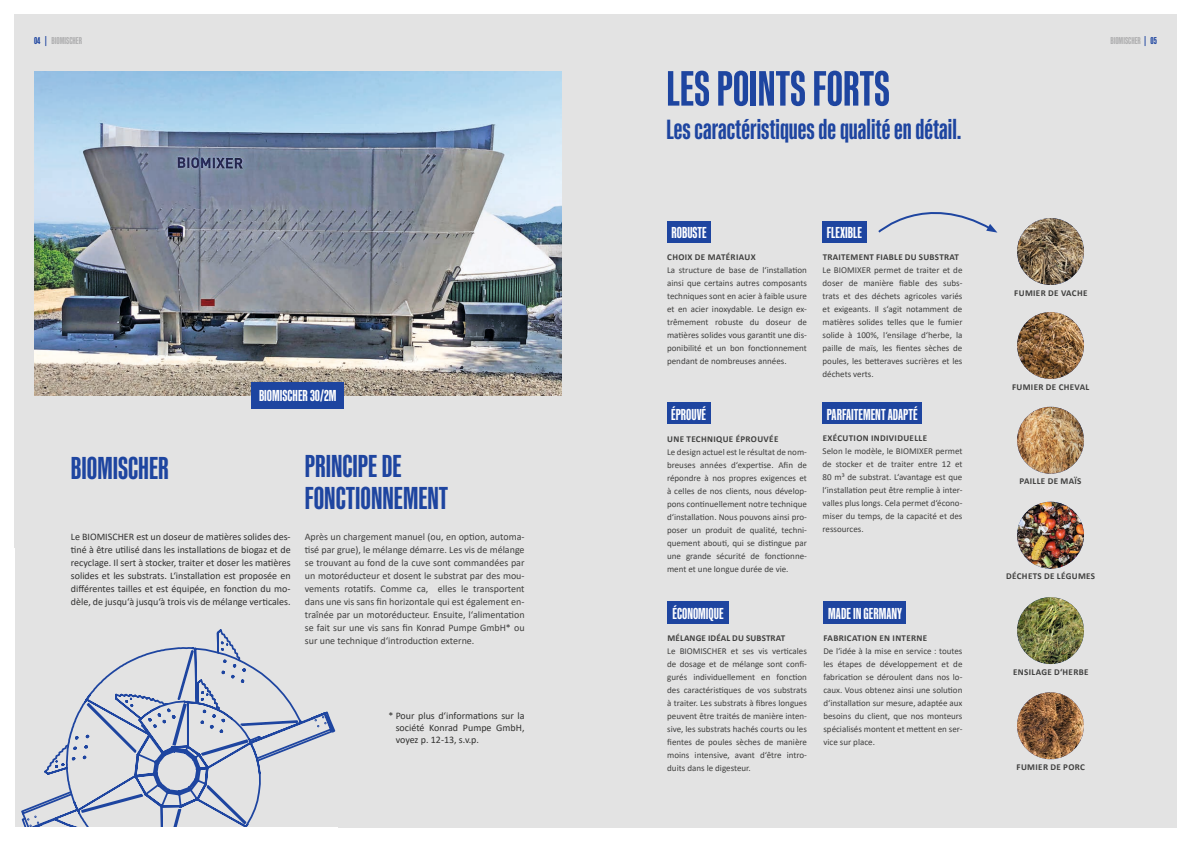
<style>
.page{position:relative;width:1191px;height:842px;background:#fff}
.page>*{position:absolute;margin:0;border:0;box-sizing:border-box;transform-origin:0 0}
.t1{font:700 50px "Kaneda Gothic";color:#1e45a0}
.t2{font:700 32px/32px "Kaneda Gothic";color:#1e45a0}
.t3{font:700 28px "Kaneda Gothic";color:#1e45a0}
.t4{font:700 16px "Kaneda Gothic";color:#fff}
.t5{font:10px/13px "Calibri";color:#40403f;text-align:justify}
.t6{font:10px/13px "Calibri";color:#313130;text-align:justify}
.t7{font:700 10px "Kaneda Gothic";color:#afafb0}
.t8{font:9px/13px "Calibri";color:#40403f;text-align:justify}
.t9{font:700 9px "Calibri";letter-spacing:.04em;color:#40403f}
.t10{font:700 9px "Calibri";letter-spacing:.02em;color:#40403f}
.s1{color:#1e45a0}
</style>
<div class="page">
<div style="left:14px;top:14px;width:1162px;height:814px;background:#e3e3e3"></div>
<svg style="left:86px;top:629px;width:251px;height:199px"></svg>
<svg style="left:20px;top:698px;width:308px;height:130px"></svg>
<div style="left:823px;top:601px;width:83px;height:23px;background:#1e45a0"></div>
<div style="left:822px;top:221px;width:44px;height:22px;background:#1e45a0"></div>
<div style="left:822px;top:402px;width:100px;height:22px;background:#1e45a0"></div>
<div style="left:667px;top:601px;width:62px;height:23px;background:#1e45a0"></div>
<div style="left:667px;top:221px;width:44px;height:22px;background:#1e45a0"></div>
<div style="left:667px;top:402px;width:43px;height:22px;background:#1e45a0"></div>
<svg style="left:878px;top:212px;width:119px;height:21px"></svg>
<img style="left:1017px;top:692px;width:67px;height:67px;border-radius:33px">
<img style="left:1017px;top:218px;width:67px;height:67px;border-radius:33px">
<img style="left:1017px;top:312px;width:67px;height:67px;border-radius:33px">
<img style="left:1017px;top:407px;width:67px;height:67px;border-radius:33px">
<img style="left:1017px;top:502px;width:67px;height:67px;border-radius:33px">
<img style="left:1017px;top:597px;width:67px;height:67px;border-radius:33px">
<img style="left:34px;top:71px;width:527px;height:324px">
<div style="left:251px;top:382px;width:93px;height:26px;background:#1e45a0"></div>
<p class="t7" style="left:34px;top:35px;width:50px"><span class="s1">04 |</span> BIOMISCHER</p>
<p class="t7" style="left:1110px;top:35px;width:48px">BIOMISCHER <span class="s1">| 05</span></p>
<h3 class="t4" style="left:259px;top:387px;width:79px">BIOMISCHER 30/2M</h3>
<h2 class="t2" style="left:71px;top:452px;width:99px">BIOMISCHER</h2>
<h2 class="t2" style="left:305px;top:450px;width:145px">PRINCIPE DE<br>FONCTIONNEMENT</h2>
<p class="t6" style="left:71px;top:530px;width:221px">Le BIOMISCHER est un doseur de matières solides des&shy;tiné à être utilisé dans les installations de biogaz et de recyclage. Il sert à stocker, traiter et doser les matières solides et les substrats. L‘installation est proposée en différentes tailles et est équipée, en fonction du mo&shy;dèle, de jusqu‘à jusqu‘à trois vis de mélange verticales.</p>
<p class="t5" style="left:305px;top:530px;width:221px">Après un chargement manuel (ou, en option, automa&shy;tisé par grue), le mélange démarre. Les vis de mélange se trouvant au fond de la cuve sont commandées par un motoréducteur et dosent le substrat par des mou&shy;vements rotatifs. Comme ca, elles le transportent dans une vis sans fin horizontale qui est également en&shy;traînée par un motoréducteur. Ensuite, l‘alimentation se fait sur une vis sans fin Konrad Pumpe GmbH* ou sur une technique d‘introduction externe.</p>
<p class="t6" style="left:396px;top:709px;width:130px;line-height:12px;text-indent:-7px">* Pour plus d‘informations sur la société Konrad Pumpe GmbH, voyez p. 12-13, s.v.p.</p>
<h1 class="t1" style="left:666px;top:61px;width:225px">LES POINTS FORTS</h1>
<h3 class="t3" style="left:666px;top:114px;width:296px">Les caractéristiques de qualité en détail.</h3>
<h3 class="t4" style="left:671px;top:223px;width:37px">ROBUSTE</h3>
<p class="t9" style="left:667px;top:250px;width:90px">CHOIX DE MATÉRIAUX</p>
<p class="t8" style="left:667px;top:263px;width:141px">La structure de base de l‘installation ainsi que certains autres composants techniques sont en acier à faible usure et en acier inoxydable. Le design ex&shy;trêmement robuste du doseur de matières solides vous garantit une dis&shy;ponibilité et un bon fonctionnement pendant de nombreuses années.</p>
<h3 class="t4" style="left:671px;top:406px;width:36px">ÉPROUVÉ</h3>
<p class="t9" style="left:667px;top:432px;width:113px">UNE TECHNIQUE ÉPROUVÉE</p>
<p class="t8" style="left:667px;top:445px;width:141px">Le design actuel est le résultat de nom&shy;breuses années d‘expertise. Afin de répondre à nos propres exigences et à celles de nos clients, nous dévelop&shy;pons continuellement notre technique d‘installation. Nous pouvons ainsi pro&shy;poser un produit de qualité, techni&shy;quement abouti, qui se distingue par une grande sécurité de fonctionne&shy;ment et une longue durée de vie.</p>
<h3 class="t4" style="left:672px;top:604px;width:53px">ÉCONOMIQUE</h3>
<p class="t10" style="left:667px;top:631px;width:119px">MÉLANGE IDÉAL DU SUBSTRAT</p>
<p class="t8" style="left:667px;top:644px;width:141px">Le BIOMISCHER et ses vis verticales de dosage et de mélange sont confi&shy;gurés individuellement en fonction des caractéristiques de vos substrats à traiter. Les substrats à fibres longues peuvent être traités de manière inten&shy;sive, les substrats hachés courts ou les fientes de poules sèches de manière moins intensive, avant d‘être intro&shy;duits dans le digesteur.</p>
<h3 class="t4" style="left:826px;top:223px;width:37px">FLEXIBLE</h3>
<p class="t9" style="left:822px;top:250px;width:138px">TRAITEMENT FIABLE DU SUBSTRAT</p>
<p class="t8" style="left:822px;top:263px;width:141px">Le BIOMIXER permet de traiter et de doser de manière fiable des subs&shy;trats et des déchets agricoles variés et exigeants. Il s‘agit notamment de matières solides telles que le fumier solide à 100%, l‘ensilage d‘herbe, la paille de maïs, les fientes sèches de poules, les betteraves sucrières et les déchets verts.</p>
<h3 class="t4" style="left:827px;top:406px;width:92px">PARFAITEMENT ADAPTÉ</h3>
<p class="t9" style="left:822px;top:432px;width:106px">EXÉCUTION INDIVIDUELLE</p>
<p class="t8" style="left:822px;top:445px;width:141px">Selon le modèle, le BIOMIXER permet de stocker et de traiter entre 12 et 80 m³ de substrat. L‘avantage est que l‘installation peut être remplie à inter&shy;valles plus longs. Cela permet d‘écono&shy;miser du temps, de la capacité et des ressources.</p>
<h3 class="t4" style="left:828px;top:604px;width:75px">MADE IN GERMANY</h3>
<p class="t9" style="left:823px;top:631px;width:105px">FABRICATION EN INTERNE</p>
<p class="t8" style="left:823px;top:644px;width:141px">De l‘idée à la mise en service : toutes les étapes de développement et de fabrication se déroulent dans nos lo&shy;caux. Vous obtenez ainsi une solution d‘installation sur mesure, adaptée aux besoins du client, que nos monteurs spécialisés montent et mettent en ser&shy;vice sur place.</p>
<p class="t9" style="left:1014px;top:286px;width:75px">FUMIER DE VACHE</p>
<p class="t9" style="left:1012px;top:380px;width:79px">FUMIER DE CHEVAL</p>
<p class="t9" style="left:1019px;top:475px;width:64px">PAILLE DE MAÏS</p>
<p class="t9" style="left:1006px;top:570px;width:90px">DÉCHETS DE LÉGUMES</p>
<p class="t9" style="left:1013px;top:665px;width:77px">ENSILAGE D‘HERBE</p>
<p class="t9" style="left:1016px;top:760px;width:70px">FUMIER DE PORC</p>
</div>
